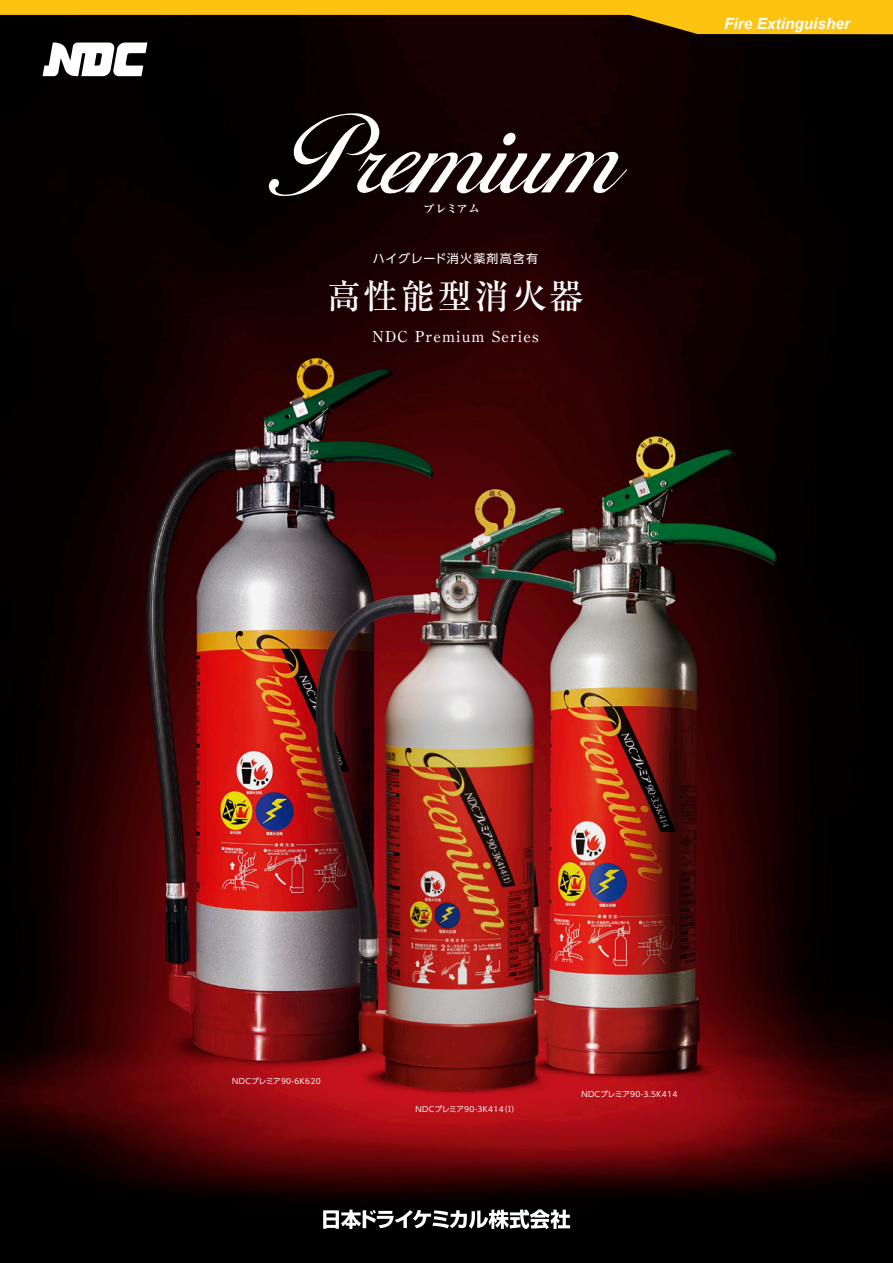
<style>
.page{position:relative;width:893px;height:1263px;background:#fff}
.page>*{position:absolute;margin:0;border:0;box-sizing:border-box;transform-origin:0 0}
.t1{font:500 34.5px "Ryumin Pr 5";letter-spacing:.075em;color:#fff}
.t2{font:italic 700 15.45px "Arial";color:#fff}
.t3{font:500 15px "Ryumin Pr 5";letter-spacing:.075em;color:#fff}
.t4{font:12px "UD Shin Go Pro";letter-spacing:.08em;color:#fff}
.t5{font:700 11.55px "Ryumin Pr 5";letter-spacing:-.005em;color:#fff}
.t6{font:7.5px "UD Shin Go Pro";letter-spacing:.05em;color:#fff}
</style>
<div class="page">
<img style="left:0;top:34px;width:893px;height:1229px">
<svg style="left:323px;top:1209px;width:247px;height:20px"></svg>
<svg style="left:43px;top:43px;width:104px;height:33px"></svg>
<svg style="left:0;top:0;width:893px;height:34px;background:#997109"></svg>
<svg style="left:269px;top:112px;width:358px;height:86px"></svg>
<h3 class="t5" style="left:423px;top:199px;width:58px">プレミアム</h3>
<h3 class="t4" style="left:373px;top:248px;width:167px">ハイグレード消火薬剤高含有</h3>
<h1 class="t1" style="left:327px;top:269px;width:258px">高性能型消火器</h1>
<h3 class="t3" style="left:373px;top:325px;width:168px">NDC Premium Series</h3>
<h2 class="t2" style="left:724px;top:13px;width:127px">Fire Extinguisher</h2>
<p class="t6" style="left:232px;top:1075px;width:90px">NDCプレミア90-6K620</p>
<p class="t6" style="left:416px;top:1103px;width:105px">NDCプレミア90-3K414（Ⅰ）</p>
<p class="t6" style="left:581px;top:1088px;width:98px">NDCプレミア90-3.5K414</p>
</div>
